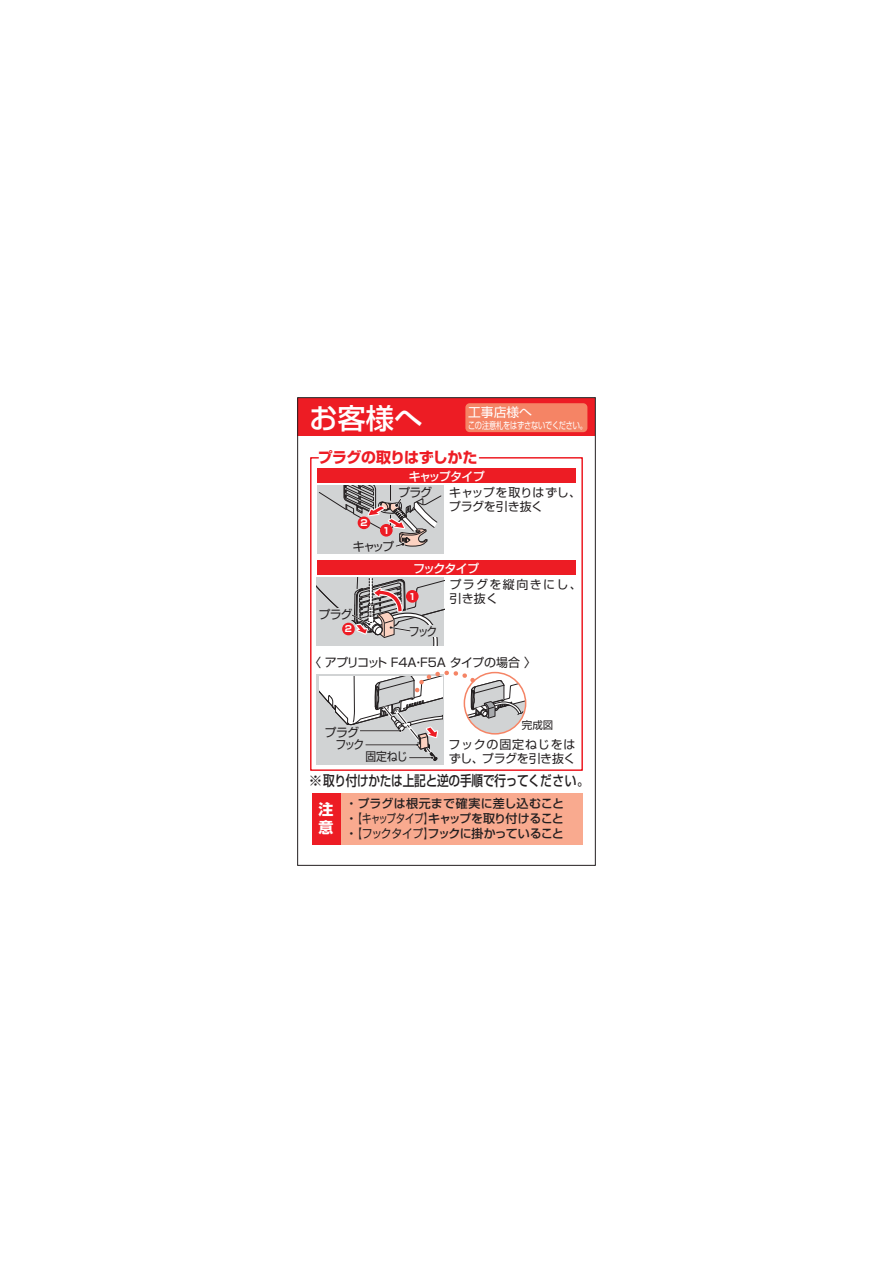
<style>
.page{position:relative;width:893px;height:1263px;background:#fff}
.page>*{position:absolute;margin:0;border:0;box-sizing:border-box;transform-origin:0 0}
.t1{font:28.2px "Shin Go Pro Medium 90 pv RKSJ H";color:#fff}
.t2{font:15px "Shin Go Pro Bold 90 pv RKSJ H";letter-spacing:-.04em;color:#ed1c24}
.t3{font:15px/17.5px "Shin Go Pro Bold 90 pv RKSJ H";color:#fff}
.t4{font:14.25px "Shin Go Pro Medium 90 pv RKSJ H";letter-spacing:-.02em;color:#231f20}
.t5{font:12.75px "Shin Go Pro Regular 90 pv RKSJ H";color:#fff}
.t6{font:12px/15px "Shin Go Pro Medium 90 pv RKSJ H";letter-spacing:-.015em;color:#231f20;text-align:justify}
.t7{font:12px/12.8px "Shin Go Pro Regular 90 pv RKSJ H";letter-spacing:-.015em;color:#231f20}
.t8{font:12px/14.4px "Shin Go Pro Regular 90 pv RKSJ H";letter-spacing:.045em;color:#231f20}
.t9{font:12px "Shin Go Pro Regular 90 pv RKSJ H";letter-spacing:-.035em;color:#231f20}
.t10{font:12px/14.4px "Shin Go Pro Regular 90 pv RKSJ H";letter-spacing:.115em;color:#231f20}
.t11{font:12px "Shin Go Pro Regular 90 pv RKSJ H";letter-spacing:-.015em;color:#231f20;scale:.9 1}
.t12{font:12px "Shin Go Pro Medium 90 pv RKSJ H";letter-spacing:-.09em;color:#fff}
.t13{font:12px "Shin Go Pro Medium 90 pv RKSJ H";letter-spacing:-.065em;color:#fff}
.t14{font:10.5px "Shin Go Pro Regular 90 pv RKSJ H";color:#231f20}
.t15{font:9.6px "Shin Go Pro Regular 90 pv RKSJ H";letter-spacing:-.025em;color:#fff;scale:.75 1}
.t16{font:8.7px "Shin Go Pro Bold 90 pv RKSJ H";color:#fff}
.s1{font-family:"Shin Go Pro Regular 90 pv RKSJ H"}
</style>
<div class="page">
<div style="left:298px;top:398px;width:297px;height:37px;background:#ed1c24"></div>
<div style="left:465px;top:403px;width:122px;height:29px;background:#f58465;border-radius:4px"></div>
<svg style="left:310px;top:457px;width:273px;height:314px"></svg>
<svg style="left:316px;top:486px;width:209px;height:276px"></svg>
<div style="left:358px;top:517px;width:12px;height:12px;background:#ed1c24;border-radius:50%"></div>
<div style="left:317px;top:560px;width:259px;height:15px;background:#ed1c24"></div>
<div style="left:317px;top:469px;width:259px;height:14px;background:#ed1c24"></div>
<div style="left:327px;top:793px;width:256px;height:51px;background:#f9aa8f"></div>
<div style="left:312px;top:793px;width:28px;height:51px;background:#ed1c24"></div>
<div style="left:297px;top:397px;width:298px;height:469px;border:1px solid #231f20"></div>
<h1 class="t1" style="left:309px;top:407px;width:114px">お客様へ</h1>
<p class="t5" style="left:468px;top:407px;width:65px">工事店様へ</p>
<p class="t15" style="left:468px;top:422px;width:160px">この注意札をはずさないでください。</p>
<p class="t2" style="left:318px;top:451px;width:161px">プラグの取りはずしかた</p>
<p class="t12" style="left:409px;top:472px;width:78px">キャップタイプ</p>
<p class="t16" style="left:360px;top:520px;width:9px">2</p>
<p class="t16" style="left:383px;top:527px;width:9px">1</p>
<p class="t7" style="left:398px;top:488px;width:36px">プラグ</p>
<p class="t7" style="left:353px;top:541px;width:43px">キャップ</p>
<p class="t7" style="left:449px;top:487px;width:134px;line-height:14.4px">キャップを取りはずし、プラグを引き抜く</p>
<p class="t13" style="left:413px;top:564px;width:68px">フックタイプ</p>
<p class="t7" style="left:319px;top:610px;width:36px">プラグ</p>
<p class="t16" style="left:345px;top:626px;width:9px">2</p>
<p class="t16" style="left:409px;top:593px;width:9px">1</p>
<p class="t11" style="left:409px;top:627px;width:33px">フック</p>
<p class="t10" style="left:449px;top:579px;width:134px">プラグを縦向きにし、引き抜く</p>
<p class="t9" style="left:309px;top:658px;width:228px">〈 アプリコット F4A・F5A タイプの場合 〉</p>
<p class="t14" style="left:522px;top:722px;width:33px">完成図</p>
<p class="t7" style="left:335px;top:727px;width:30px;text-indent:-11px">プラグフック</p>
<p class="t8" style="left:448px;top:738px;width:129px">フックの固定ねじをはずし、プラグを引き抜く</p>
<p class="t4" style="left:308px;top:775px;width:282px">※取り付けかたは上記と逆の手順で行ってください。</p>
<p class="t11" style="left:365px;top:752px;width:48px">固定ねじ</p>
<p class="t3" style="left:319px;top:803px;width:16px">注意</p>
<p class="t6" style="left:345px;top:798px;width:220px">・プラグは根元まで確実に差し込むこと・<span class="s1">【キャップタイプ】</span>キャップを取り付けること・<span class="s1">【フックタイプ】</span>フックに掛かっていること</p>
</div>
